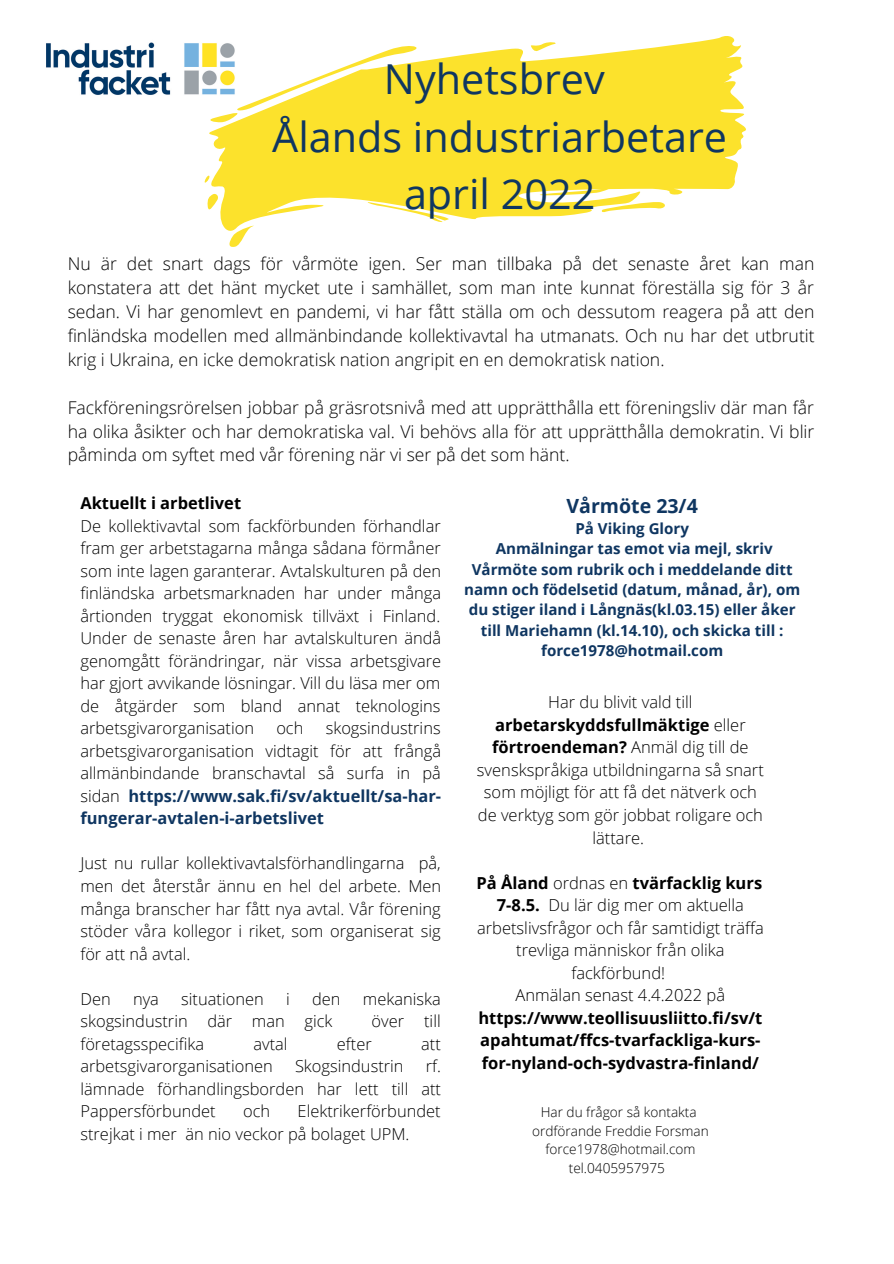
<style>
.page{position:relative;width:894px;height:1264px;background:#fff}
.page>*{position:absolute;margin:0;border:0;box-sizing:border-box;transform-origin:0 0}
.t1{font:41.25px/57.2px "Open Sans";color:#0f3661;text-align:center}
.t2{font:700 19.5px "Open Sans";color:#0f3661}
.t3{font:300 17.55px/23.9px "Open Sans";color:#000;text-align:justify}
.t4{font:300 16.5px/22.5px "Open Sans";color:#000;text-align:center}
.t5{font:700 16.5px/22.5px "Open Sans";color:#000;text-align:center}
.t6{font:300 16.35px/22.5px "Open Sans";color:#000;text-align:justify}
.t7{font:700 16.35px "Open Sans";color:#000}
.t8{font:700 15.15px/20.2px "Open Sans";color:#0f3661;text-align:center}
.t9{font:300 13.65px "Open Sans";color:#000}
.s1{font-weight:700;color:#0f3661}
.s2{font-weight:700}
.s3{font-weight:300}
</style>
<div class="page">
<img style="left:46px;top:42px;width:153px;height:53px">
<svg style="left:202px;top:36px;width:544px;height:195px;fill:#fce22c"></svg>
<svg style="left:205px;top:41px;width:226px;height:82px"></svg>
<svg style="left:228px;top:223px;width:31px;height:24px"></svg>
<svg style="left:207px;top:192px;width:13px;height:22px"></svg>
<svg style="left:203px;top:174px;width:7px;height:11px"></svg>
<svg style="left:530px;top:41px;width:29px;height:11px"></svg>
<svg style="left:600px;top:200px;width:68px;height:13px"></svg>
<svg style="left:365px;top:202px;width:85px;height:20px"></svg>
<p class="t1" style="left:384px;top:50px;width:222px">Nyhetsbrev</p>
<p class="t1" style="left:272px;top:107px;width:456px">Ålands industriarbetare april 2022</p>
<p class="t3" style="left:68px;top:252px;width:748px">Nu är det snart dags för vårmöte igen. Ser man tillbaka på det senaste året kan man konstatera att det hänt mycket ute i samhället, som man inte kunnat föreställa sig för 3 år sedan. Vi har genomlevt en pandemi, vi har fått ställa om och dessutom reagera på att den finländska modellen med allmänbindande kollektivavtal ha utmanats. Och nu har det utbrutit krig i Ukraina, en icke demokratisk nation angripit en en demokratisk nation.</p>
<p class="t3" style="left:68px;top:395px;width:748px">Fackföreningsrörelsen jobbar på gräsrotsnivå med att upprätthålla ett föreningsliv där man får ha olika åsikter och har demokratiska val. Vi behövs alla för att upprätthålla demokratin. Vi blir påminda om syftet med vår förening när vi ser på det som hänt.</p>
<p class="t7" style="left:80px;top:491px;width:162px">Aktuellt i arbetlivet</p>
<p class="t6" style="left:80px;top:514px;width:362px">De kollektivavtal som fackförbunden förhandlar fram ger arbetstagarna många sådana förmåner som inte lagen garanterar. Avtalskulturen på den finländska arbetsmarknaden har under många årtionden tryggat ekonomisk tillväxt i Finland.<br>Under de senaste åren har avtalskulturen ändå genomgått förändringar, när vissa arbetsgivare har gjort avvikande lösningar. Vill du läsa mer om de åtgärder som bland annat teknologins arbetsgivarorganisation</p>
<p class="t6" style="left:80px;top:716px;width:362px;text-indent:245px">skogsindustrins arbetsgivarorganisation vidtagit för att frångå allmänbindande branschavtal så surfa in på sidan <span class="s1">https://www.sak.fi/sv/aktuellt/sa-har&shy;fungerar-avtalen-i-arbetslivet</span></p>
<p class="t6" style="left:80px;top:851px;width:362px">Just nu rullar kollektivavtalsförhandlingarna på, men det återstår ännu en hel del arbete. Men många branscher har fått nya avtal. Vår förening stöder våra kollegor i riket, som organiserat sig för att nå avtal.</p>
<p class="t6" style="left:80px;top:987px;width:32px">Den</p>
<p class="t6" style="left:133px;top:987px;width:27px">nya</p>
<p class="t6" style="left:181px;top:987px;width:84px">situationen</p>
<p class="t6" style="left:286px;top:987px;width:5px">i</p>
<p class="t6" style="left:312px;top:987px;width:30px">den</p>
<p class="t6" style="left:363px;top:987px;width:79px">mekaniska</p>
<p class="t6" style="left:80px;top:1009px;width:253px">skogsindustrin där man gick</p>
<p class="t6" style="left:371px;top:1009px;width:71px">över till</p>
<p class="t6" style="left:80px;top:1032px;width:125px">företagsspecifika</p>
<p class="t6" style="left:253px;top:1032px;width:36px">avtal</p>
<p class="t6" style="left:337px;top:1032px;width:36px">efter</p>
<p class="t6" style="left:421px;top:1032px;width:21px">att</p>
<p class="t6" style="left:80px;top:1054px;width:194px">arbetsgivarorganisationen</p>
<p class="t6" style="left:295px;top:1054px;width:110px">Skogsindustrin</p>
<p class="t6" style="left:276px;top:716px;width:29px">och</p>
<p class="t6" style="left:80px;top:1054px;width:362px;text-indent:345px">rf. lämnade förhandlingsborden har lett till att Pappersförbundet</p>
<p class="t6" style="left:80px;top:1099px;width:361px;text-indent:217px">Elektrikerförbundet strejkat i mer än nio veckor på bolaget UPM.</p>
<p class="t6" style="left:243px;top:1099px;width:29px">och</p>
<p class="t2" style="left:566px;top:492px;width:133px">Vårmöte 23/4</p>
<p class="t8" style="left:575px;top:518px;width:115px">På Viking Glory</p>
<p class="t8" style="left:464px;top:538px;width:337px">Anmälningar tas emot via mejl, skriv Vårmöte som rubrik och i meddelande ditt namn och födelsetid (datum, månad, år), om du stiger iland i Långnäs(kl.03.15) eller åker till Mariehamn (kl.14.10), och skicka till : force1978@hotmail.com</p>
<p class="t4" style="left:477px;top:690px;width:288px">Har du blivit vald till <span class="s2">arbetarskyddsfullmäktige</span> eller <span class="s2">förtroendeman?</span> Anmäl dig till de svenskspråkiga utbildningarna så snart som möjligt för att få det nätverk och de verktyg som gör jobbat roligare och lättare.</p>
<p class="t4" style="left:476px;top:870px;width:289px"><span class="s2">På Åland</span> ordnas en <span class="s2">tvärfacklig kurs<br>7-8.5.</span> Du lär dig mer om aktuella arbetslivsfrågor och får samtidigt träffa trevliga människor från olika fackförbund!</p>
<p class="t5" style="left:478px;top:983px;width:285px"><span class="s3">Anmälan senast 4.4.2022 på </span>https://www.teollisuusliitto.fi/sv/t apahtumat/ffcs-tvarfackliga-kurs&shy;for-nyland-och-sydvastra-finland/</p>
<p class="t9" style="left:540px;top:1102px;width:157px">Har du frågor så kontakta</p>
<p class="t9" style="left:532px;top:1120px;width:178px">ordförande Freddie Forsman</p>
<p class="t9" style="left:545px;top:1139px;width:151px">force1978@hotmail.com</p>
<p class="t9" style="left:568px;top:1158px;width:97px">tel.0405957975</p>
</div>
